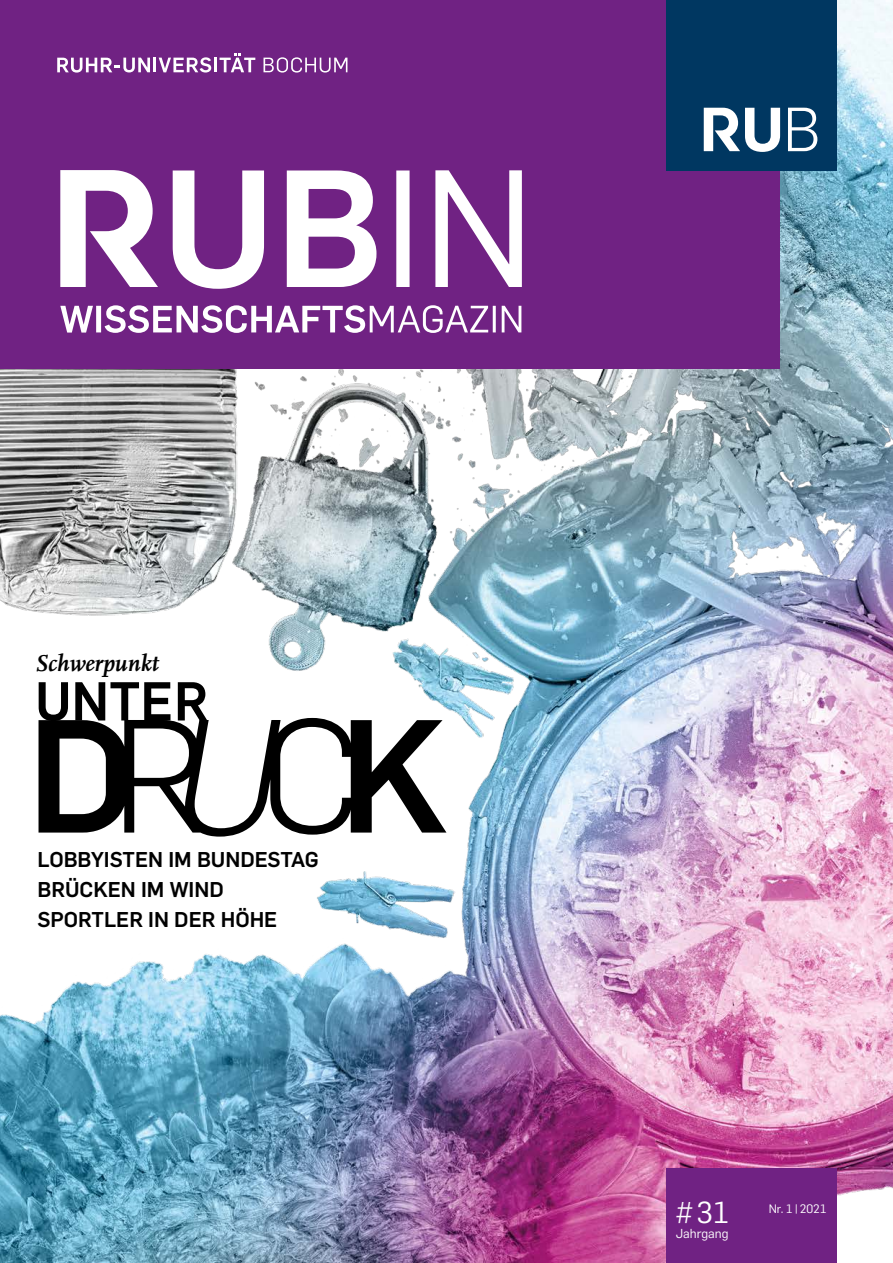
<style>
.page{position:relative;width:893px;height:1263px;background:#fff}
.page>*{position:absolute;margin:0;border:0;box-sizing:border-box;transform-origin:0 0}
.t1{font:29.85px "Rub Flama";color:#fff}
.t2{font:italic 700 24px "RUB Scala MZ";color:#000}
.t3{font:700 21px/30px "Rub Flama";color:#000}
.t4{font:12.75px "Rub Flama";color:#fff}
.t5{font:12px "Rub Flama";color:#fff}
</style>
<div class="page">
<img style="left:0;top:0;width:893px;height:1263px">
<div style="left:0;top:0;width:780px;height:369px;background:#702283"></div>
<div style="left:666px;top:0;width:170px;height:170px;background:#003761"></div>
<svg style="left:788px;top:108px;width:29px;height:43px"></svg>
<svg style="left:704px;top:108px;width:76px;height:44px"></svg>
<div style="left:666px;top:1168px;width:170px;height:95px;background:#702283"></div>
<svg style="left:173px;top:170px;width:349px;height:119px"></svg>
<svg style="left:60px;top:170px;width:98px;height:117px"></svg>
<svg style="left:60px;top:305px;width:461px;height:28px"></svg>
<svg style="left:263px;top:57px;width:84px;height:16px"></svg>
<svg style="left:220px;top:54px;width:35px;height:18px"></svg>
<hr style="left:214px;top:58px;width:3px;height:14px;background:#fff">
<svg style="left:159px;top:57px;width:52px;height:16px"></svg>
<hr style="left:153px;top:58px;width:3px;height:14px;background:#fff">
<svg style="left:57px;top:58px;width:93px;height:15px"></svg>
<svg style="left:39px;top:718px;width:407px;height:119px"></svg>
<svg style="left:39px;top:682px;width:29px;height:39px"></svg>
<svg style="left:75px;top:682px;width:95px;height:38px"></svg>
<svg style="left:178px;top:682px;width:29px;height:38px"></svg>
<p class="t2" style="left:35px;top:645px;width:125px">Schwerpunkt</p>
<p class="t3" style="left:37px;top:842px;width:283px">LOBBYISTEN IM BUNDESTAG<br>BRÜCKEN IM WIND<br>SPORTLER IN DER HÖHE</p>
<h1 class="t1" style="left:676px;top:1192px;width:56px">#31</h1>
<p class="t4" style="left:676px;top:1225px;width:54px">Jahrgang</p>
<p class="t5" style="left:769px;top:1200px;width:60px">Nr. 1|2021</p>
</div>
